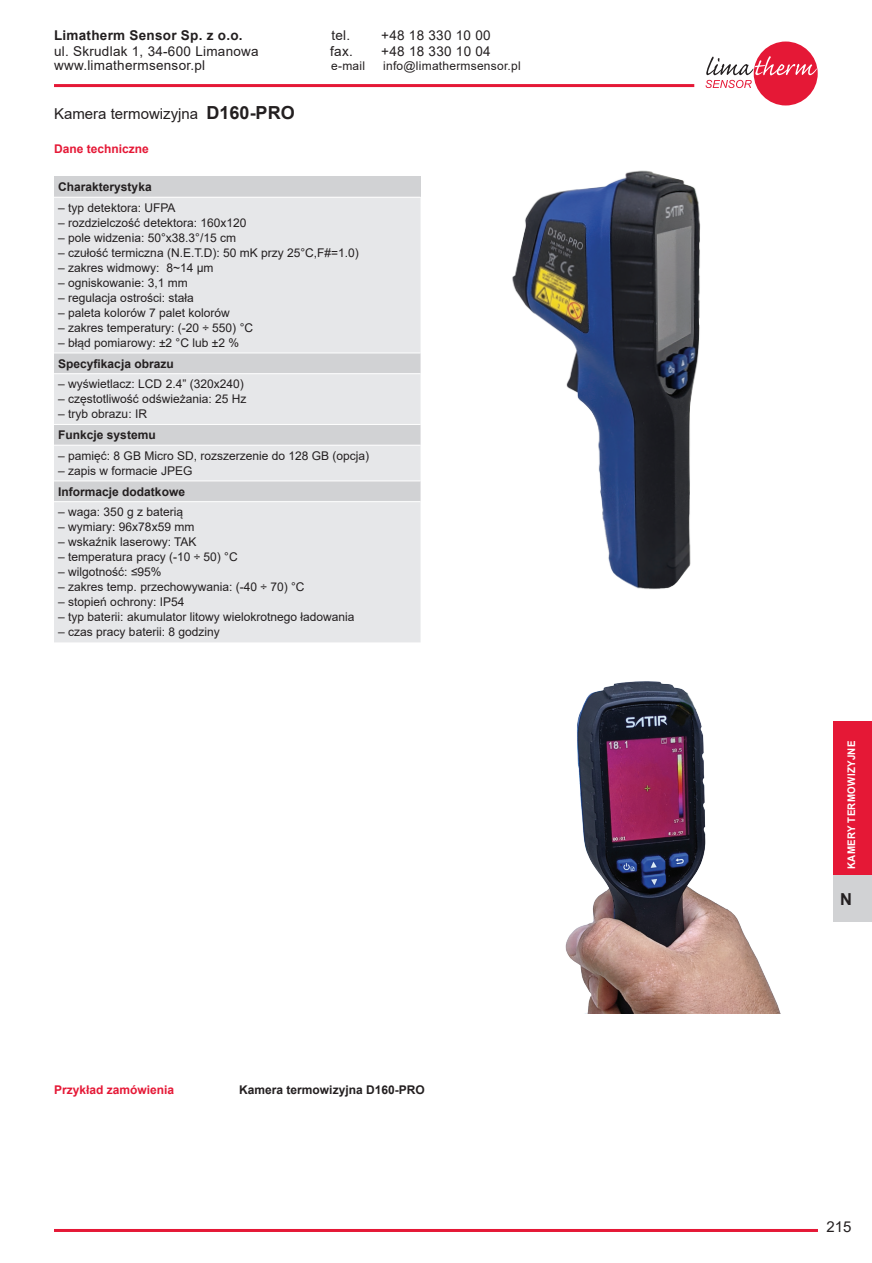
<style>
.page{position:relative;width:872px;height:1263px;background:#fff}
.page>*{position:absolute;margin:0;border:0;box-sizing:border-box;transform-origin:0 0}
.t1{font:700 16.5px "Arial";color:#231f20}
.t2{font:15px "Arial";color:#231f20}
.t3{font:13.5px "Arial";letter-spacing:.02em;color:#231f20}
.t4{font:700 13.5px "Arial";letter-spacing:.02em;color:#231f20}
.t5{font:12px "Arial";color:#231f20}
.t6{font:700 12px "Arial";color:#231f20}
.t7{font:700 12px "Arial";color:#e51836}
.t8{font:12px "Arial";letter-spacing:.02em;color:#231f20}
.t9{font:700 10.5px "Arial";letter-spacing:.035em;color:#fff;scale:.93 1}
.s1{font-weight:700;font-size:18px}
</style>
<div class="page">
<hr style="left:54px;top:1229px;width:764px;height:3px;background:#e51836">
<div style="left:833px;top:721px;width:39px;height:155px;background:#e51836"></div>
<div style="left:833px;top:875px;width:39px;height:47px;background:#d1d2d4"></div>
<div style="left:753px;top:42px;width:64px;height:63px;background:#e51836;border-radius:50%"></div>
<svg style="left:705px;top:56px;width:112px;height:32px"></svg>
<hr style="left:54px;top:84px;width:640px;height:3px;background:#e51836">
<div style="left:54px;top:176px;width:366px;height:21px;background:#d1d2d4"></div>
<div style="left:54px;top:198px;width:366px;height:444px;background:#e6e7e9"></div>
<svg style="left:54px;top:354px;width:366px;height:147px;background:#dddee0"></svg>
<hr style="left:54px;top:353px;width:366px;height:1px;background:#fff">
<hr style="left:54px;top:424px;width:366px;height:1px;background:#fff">
<hr style="left:54px;top:480px;width:366px;height:1px;background:#fff">
<hr style="left:54px;top:373px;width:366px;height:1px;background:#fff">
<hr style="left:54px;top:445px;width:366px;height:1px;background:#fff">
<hr style="left:54px;top:501px;width:366px;height:1px;background:#fff">
<img style="left:512px;top:170px;width:189px;height:413px">
<img style="left:565px;top:583px;width:216px;height:430px">
<p class="t4" style="left:54px;top:26px;width:190px">Limatherm Sensor Sp. z o.o.</p>
<p class="t3" style="left:331px;top:26px;width:20px">tel.</p>
<p class="t3" style="left:381px;top:26px;width:111px">+48 18 330 10 00</p>
<p class="t3" style="left:54px;top:42px;width:206px">ul. Skrudlak 1, 34-600 Limanowa</p>
<p class="t3" style="left:330px;top:42px;width:24px">fax.</p>
<p class="t3" style="left:381px;top:42px;width:111px">+48 18 330 10 04</p>
<p class="t3" style="left:54px;top:56px;width:153px">www.limathermsensor.pl</p>
<p class="t5" style="left:331px;top:58px;width:35px">e-mail</p>
<p class="t8" style="left:383px;top:58px;width:139px">info@limathermsensor.pl</p>
<p class="t2" style="left:54px;top:104px;width:242px">Kamera termowizyjna <span class="s1">D160-PRO</span></p>
<p class="t7" style="left:54px;top:140px;width:96px">Dane techniczne</p>
<p class="t6" style="left:58px;top:179px;width:95px">Charakterystyka</p>
<p class="t5" style="left:58px;top:199px;width:119px">– typ detektora: UFPA</p>
<p class="t5" style="left:58px;top:214px;width:190px">– rozdzielczość detektora: 160x120</p>
<p class="t5" style="left:58px;top:229px;width:179px">– pole widzenia: 50°x38.3°/15 cm</p>
<p class="t5" style="left:58px;top:244px;width:302px">– czułość termiczna (N.E.T.D): 50 mK przy 25°C,F#=1.0)</p>
<p class="t5" style="left:58px;top:259px;width:157px">– zakres widmowy: 8~14 μm</p>
<p class="t5" style="left:58px;top:274px;width:131px">– ogniskowanie: 3,1 mm</p>
<p class="t5" style="left:58px;top:289px;width:137px">– regulacja ostrości: stała</p>
<p class="t5" style="left:58px;top:304px;width:173px">– paleta kolorów 7 palet kolorów</p>
<p class="t5" style="left:58px;top:319px;width:196px">– zakres temperatury: (-20 ÷ 550) °C</p>
<p class="t5" style="left:58px;top:334px;width:182px">– błąd pomiarowy: ±2 °C lub ±2 %</p>
<p class="t6" style="left:58px;top:355px;width:117px">Specyfikacja obrazu</p>
<p class="t5" style="left:58px;top:376px;width:187px">– wyświetlacz: LCD 2.4” (320x240)</p>
<p class="t5" style="left:58px;top:391px;width:190px">– częstotliwość odświeżania: 25 Hz</p>
<p class="t5" style="left:58px;top:406px;width:90px">– tryb obrazu: IR</p>
<p class="t6" style="left:58px;top:426px;width:99px">Funkcje systemu</p>
<p class="t5" style="left:58px;top:447px;width:312px">– pamięć: 8 GB Micro SD, rozszerzenie do 128 GB (opcja)</p>
<p class="t5" style="left:58px;top:462px;width:136px">– zapis w formacie JPEG</p>
<p class="t6" style="left:58px;top:483px;width:128px">Informacje dodatkowe</p>
<p class="t5" style="left:58px;top:504px;width:126px">– waga: 350 g z baterią</p>
<p class="t5" style="left:58px;top:519px;width:138px">– wymiary: 96x78x59 mm</p>
<p class="t5" style="left:58px;top:534px;width:140px">– wskaźnik laserowy: TAK</p>
<p class="t5" style="left:58px;top:549px;width:181px">– temperatura pracy (-10 ÷ 50) °C</p>
<p class="t5" style="left:58px;top:564px;width:105px">– wilgotność: ≤95%</p>
<p class="t5" style="left:58px;top:579px;width:248px">– zakres temp. przechowywania: (-40 ÷ 70) °C</p>
<p class="t5" style="left:58px;top:594px;width:128px">– stopień ochrony: IP54</p>
<p class="t5" style="left:58px;top:609px;width:298px">– typ baterii: akumulator litowy wielokrotnego ładowania</p>
<p class="t5" style="left:58px;top:624px;width:163px">– czas pracy baterii: 8 godziny</p>
<p class="t7" style="left:54px;top:1081px;width:122px">Przykład zamówienia</p>
<p class="t6" style="left:239px;top:1081px;width:187px">Kamera termowizyjna D160-PRO</p>
<p class="t9" style="left:844px;top:869px;width:139px;rotate:-90deg">KAMERY TERMOWIZYJNE</p>
<h1 class="t1" style="left:840px;top:887px;width:13px">N</h1>
<p class="t2" style="left:826px;top:1216px;width:27px">215</p>
</div>
